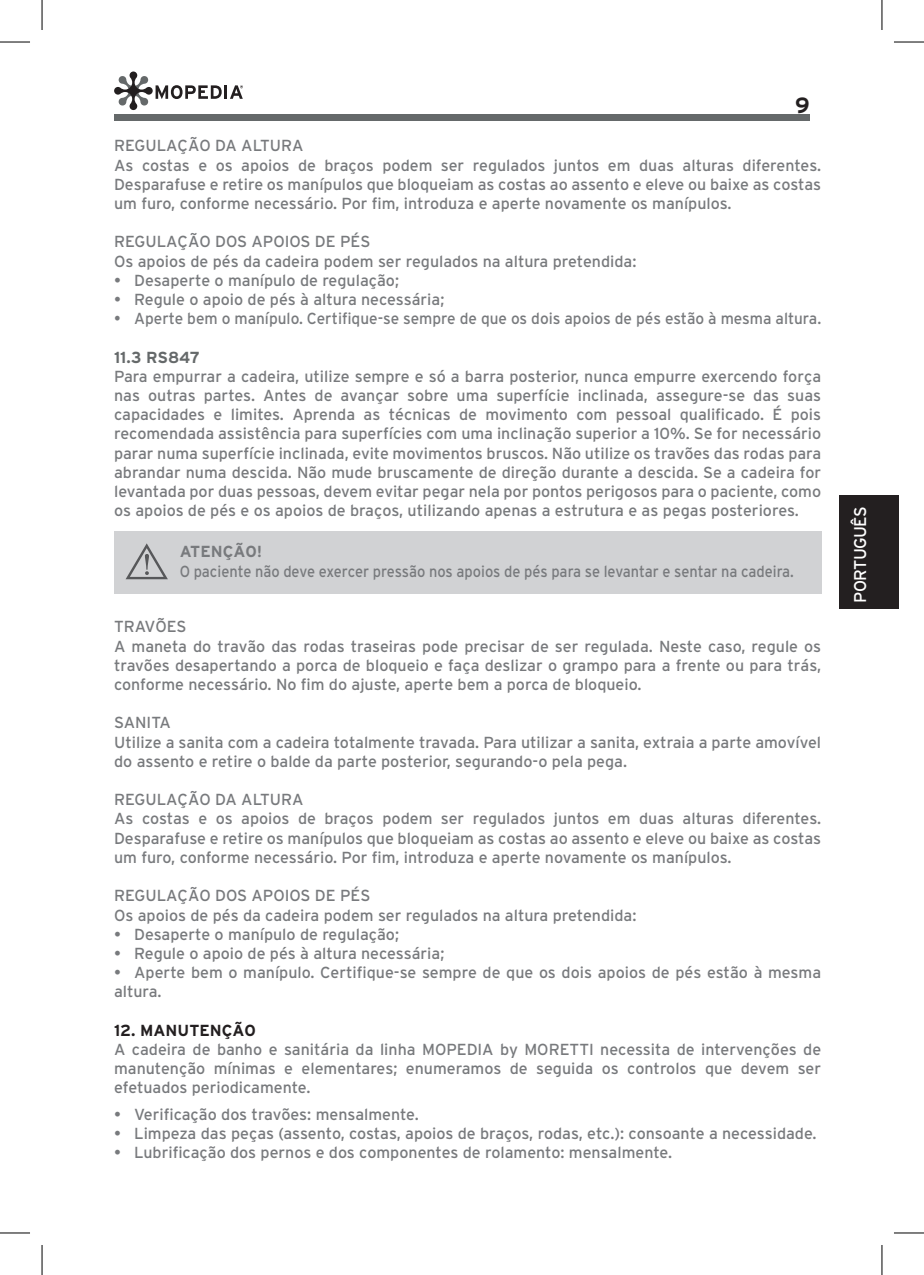
<style>
.page{position:relative;width:924px;height:1275px;background:#fff}
.page>*{position:absolute;margin:0;border:0;box-sizing:border-box;transform-origin:0 0}
.t1{font:700 22px "Interstate";color:#231f20}
.t2{font:17px "Interstate";letter-spacing:-.04em;color:#fff}
.t3{font:16px/19.2px "Interstate";color:#787a7d}
.t4{font:16px "Interstate";color:#787a7d;scale:.96 1}
.t5{font:16px "Interstate";color:#787a7d;scale:.91 1}
.t6{font:700 16px "Interstate";color:#231f20}
.t7{font:700 16px "Interstate";color:#65696a}
.t8{font:700 16px "Interstate";color:#787a7d}
</style>
<div class="page">
<div style="left:114px;top:114px;width:695px;height:7px;background:#65696a"></div>
<svg style="left:114px;top:71px;width:107px;height:39px"></svg>
<hr style="left:224px;top:85px;width:3px;height:14px;background:#231f20">
<svg style="left:230px;top:85px;width:13px;height:14px"></svg>
<div style="left:838px;top:496px;width:60px;height:113px;background:#231f20"></div>
<div style="left:114px;top:531px;width:706px;height:63px;background:#d1d2d4"></div>
<svg style="left:126px;top:543px;width:42px;height:36px"></svg>
<hr style="left:0;top:42px;width:30px;height:1px;background:#000">
<hr style="left:893px;top:42px;width:30px;height:1px;background:#000">
<hr style="left:0;top:1232px;width:30px;height:1px;background:#000">
<hr style="left:893px;top:1232px;width:30px;height:1px;background:#000">
<hr style="left:42px;top:0;width:1px;height:30px;background:#000">
<hr style="left:42px;top:1245px;width:1px;height:30px;background:#000">
<hr style="left:881px;top:0;width:1px;height:30px;background:#000">
<hr style="left:881px;top:1245px;width:1px;height:30px;background:#000">
<h1 class="t1" style="left:794px;top:93px;width:16px">9</h1>
<p class="t3" style="left:114px;top:136px;width:708px">REGULAÇÃO DA ALTURA<br>As costas e os apoios de braços podem ser regulados juntos em duas alturas diferentes.<br>Desparafuse e retire os manípulos que bloqueiam as costas ao assento e eleve ou baixe as costas um furo, conforme necessário. Por fim, introduza e aperte novamente os manípulos.</p>
<p class="t3" style="left:114px;top:232px;width:523px">REGULAÇÃO DOS APOIOS DE PÉS<br>Os apoios de pés da cadeira podem ser regulados na altura pretendida:</p>
<p class="t3" style="left:114px;top:270px;width:286px">• Desaperte o manípulo de regulação;</p>
<p class="t3" style="left:114px;top:290px;width:331px">• Regule o apoio de pés à altura necessária;</p>
<p class="t4" style="left:114px;top:309px;width:737px">• Aperte bem o manípulo. Certifique-se sempre de que os dois apoios de pés estão à mesma altura.</p>
<p class="t7" style="left:114px;top:348px;width:87px">11.3 RS847</p>
<p class="t3" style="left:114px;top:366px;width:708px;text-align:justify">Para empurrar a cadeira, utilize sempre e só a barra posterior, nunca empurre exercendo força nas outras partes. Antes de avançar sobre uma superfície inclinada, assegure-se das suas capacidades e limites. Aprenda as técnicas de movimento com pessoal qualificado. É pois recomendada assistência para superfícies com uma inclinação superior a 10%. Se for necessário parar numa superfície inclinada, evite movimentos bruscos. Não utilize os travões das rodas para abrandar numa descida. Não mude bruscamente de direção durante a descida. Se a cadeira for levantada por duas pessoas, devem evitar pegar nela por pontos perigosos para o paciente, como os apoios de pés e os apoios de braços, utilizando apenas a estrutura e as pegas posteriores.</p>
<p class="t8" style="left:180px;top:542px;width:84px">ATENÇÃO!</p>
<p class="t5" style="left:180px;top:562px;width:676px">O paciente não deve exercer pressão nos apoios de pés para se levantar e sentar na cadeira.</p>
<p class="t3" style="left:114px;top:617px;width:708px">TRAVÕES<br>A maneta do travão das rodas traseiras pode precisar de ser regulada. Neste caso, regule os travões desapertando a porca de bloqueio e faça deslizar o grampo para a frente ou para trás, conforme necessário. No fim do ajuste, aperte bem a porca de bloqueio.</p>
<p class="t3" style="left:114px;top:713px;width:708px">SANITA<br>Utilize a sanita com a cadeira totalmente travada. Para utilizar a sanita, extraia a parte amovível do assento e retire o balde da parte posterior, segurando-o pela pega.</p>
<p class="t3" style="left:114px;top:790px;width:708px">REGULAÇÃO DA ALTURA<br>As costas e os apoios de braços podem ser regulados juntos em duas alturas diferentes.<br>Desparafuse e retire os manípulos que bloqueiam as costas ao assento e eleve ou baixe as costas um furo, conforme necessário. Por fim, introduza e aperte novamente os manípulos.</p>
<p class="t3" style="left:114px;top:886px;width:523px">REGULAÇÃO DOS APOIOS DE PÉS<br>Os apoios de pés da cadeira podem ser regulados na altura pretendida:</p>
<p class="t3" style="left:114px;top:924px;width:286px">• Desaperte o manípulo de regulação;</p>
<p class="t3" style="left:114px;top:943px;width:331px">• Regule o apoio de pés à altura necessária;</p>
<p class="t3" style="left:114px;top:962px;width:708px">• Aperte bem o manípulo. Certifique-se sempre de que os dois apoios de pés estão à mesma altura.</p>
<p class="t6" style="left:114px;top:1021px;width:143px">12. MANUTENÇÃO</p>
<p class="t3" style="left:114px;top:1039px;width:708px;text-align:justify">A cadeira de banho e sanitária da linha MOPEDIA by MORETTI necessita de intervenções de manutenção mínimas e elementares; enumeramos de seguida os controlos que devem ser efetuados periodicamente.</p>
<p class="t3" style="left:114px;top:1104px;width:306px">• Verificação dos travões: mensalmente.</p>
<p class="t3" style="left:114px;top:1123px;width:703px">• Limpeza das peças (assento, costas, apoios de braços, rodas, etc.): consoante a necessidade.</p>
<p class="t3" style="left:114px;top:1142px;width:559px">• Lubrificação dos pernos e dos componentes de rolamento: mensalmente.</p>
<p class="t2" style="left:850px;top:602px;width:97px;rotate:-90deg">PORTUGUÊS</p>
</div>
